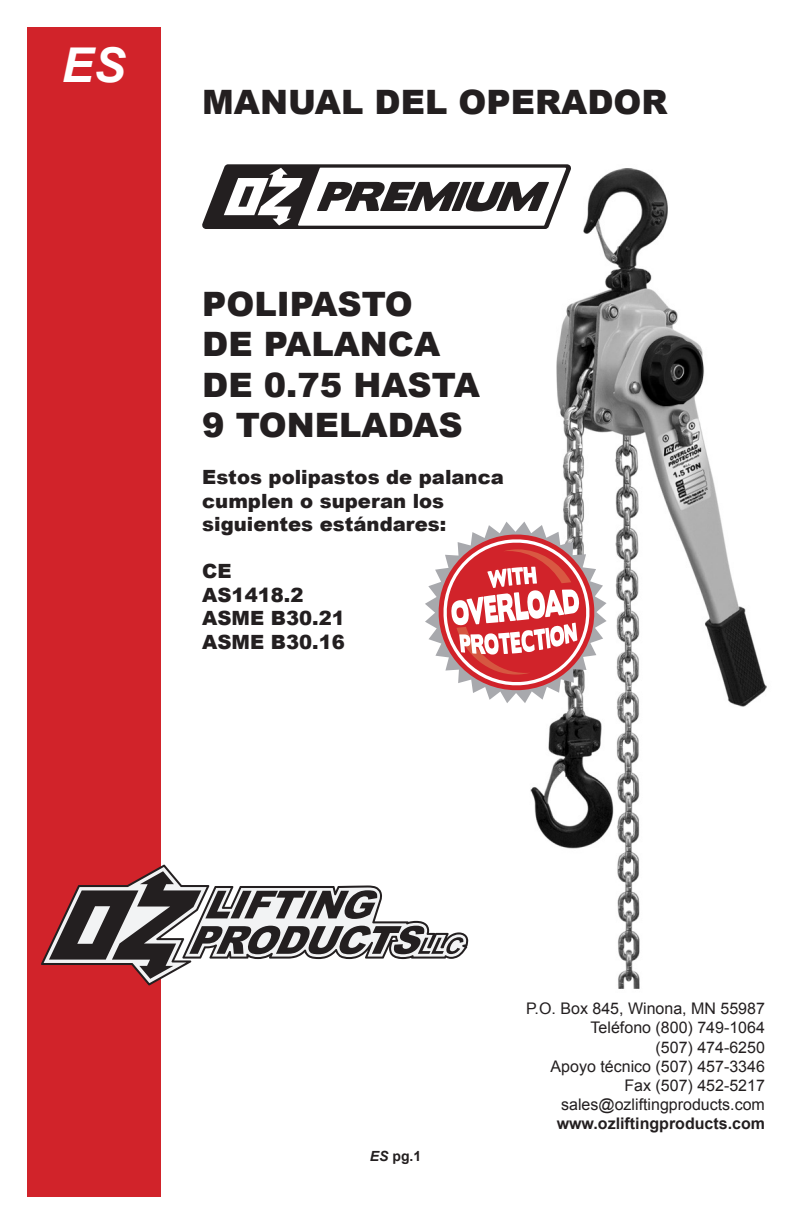
<style>
.page{position:relative;width:792px;height:1224px;background:#fff}
.page>*{position:absolute;margin:0;border:0;box-sizing:border-box;transform-origin:0 0}
.Paragraph{font:italic 700 48px "Arial";color:#fff}
.Cover_Title{font:900 33.6px "Arial";color:#231f20}
.t1{font:900 19.6px "Arial";color:#231f20}
.Paragraph-2{font:16px/19.2px "Arial";color:#231f20;text-align:right}
.Paragraph-3{font:700 16px "Arial";color:#231f20}
.pg_number{font:700 14px "Arial";color:#231f20}
.s1{font-style:italic}
</style>
<div class="page">
<img style="left:524px;top:168px;width:243px;height:821px">
<div style="left:27px;top:27px;width:133px;height:1170px;background:#d1232a"></div>
<svg style="left:41px;top:865px;width:427px;height:121px"></svg>
<svg style="left:425px;top:522px;width:182px;height:181px"></svg>
<svg style="left:202px;top:164px;width:369px;height:65px"></svg>
<p class="Paragraph" style="left:62px;top:34px;width:66px">ES</p>
<p class="Cover_Title" style="left:202px;top:78px;width:467px">MANUAL DEL OPERADOR</p>
<p class="Cover_Title" style="left:202px;top:280px;width:212px">POLIPASTO</p>
<p class="Cover_Title" style="left:202px;top:320px;width:239px">DE PALANCA</p>
<p class="Cover_Title" style="left:202px;top:360px;width:279px">DE 0.75 HASTA</p>
<p class="Cover_Title" style="left:202px;top:401px;width:262px">9 TONELADAS</p>
<p class="t1" style="left:202px;top:463px;width:303px">Estos polipastos de palanca</p>
<p class="t1" style="left:202px;top:486px;width:244px">cumplen o superan los</p>
<p class="t1" style="left:202px;top:510px;width:246px">siguientes estándares:</p>
<p class="t1" style="left:202px;top:557px;width:31px">CE</p>
<p class="t1" style="left:202px;top:580px;width:103px">AS1418.2</p>
<p class="t1" style="left:202px;top:604px;width:144px">ASME B30.21</p>
<p class="t1" style="left:202px;top:627px;width:144px">ASME B30.16</p>
<p class="pg_number" style="left:370px;top:1147px;width:53px"><span class="s1">ES</span> pg.1</p>
<p class="Paragraph-2" style="left:526px;top:999px;width:240px">P.O. Box 845, Winona, MN 55987</p>
<p class="Paragraph-2" style="left:591px;top:1018px;width:176px">Teléfono (800) 749-1064 (507) 474-6250</p>
<p class="Paragraph-2" style="left:551px;top:1057px;width:216px">Apoyo técnico (507) 457-3346</p>
<p class="Paragraph-2" style="left:624px;top:1076px;width:142px">Fax (507) 452-5217</p>
<p class="Paragraph-2" style="left:561px;top:1095px;width:205px">sales@ozliftingproducts.com</p>
<p class="Paragraph-3" style="left:557px;top:1113px;width:210px">www.ozliftingproducts.com</p>
</div>
